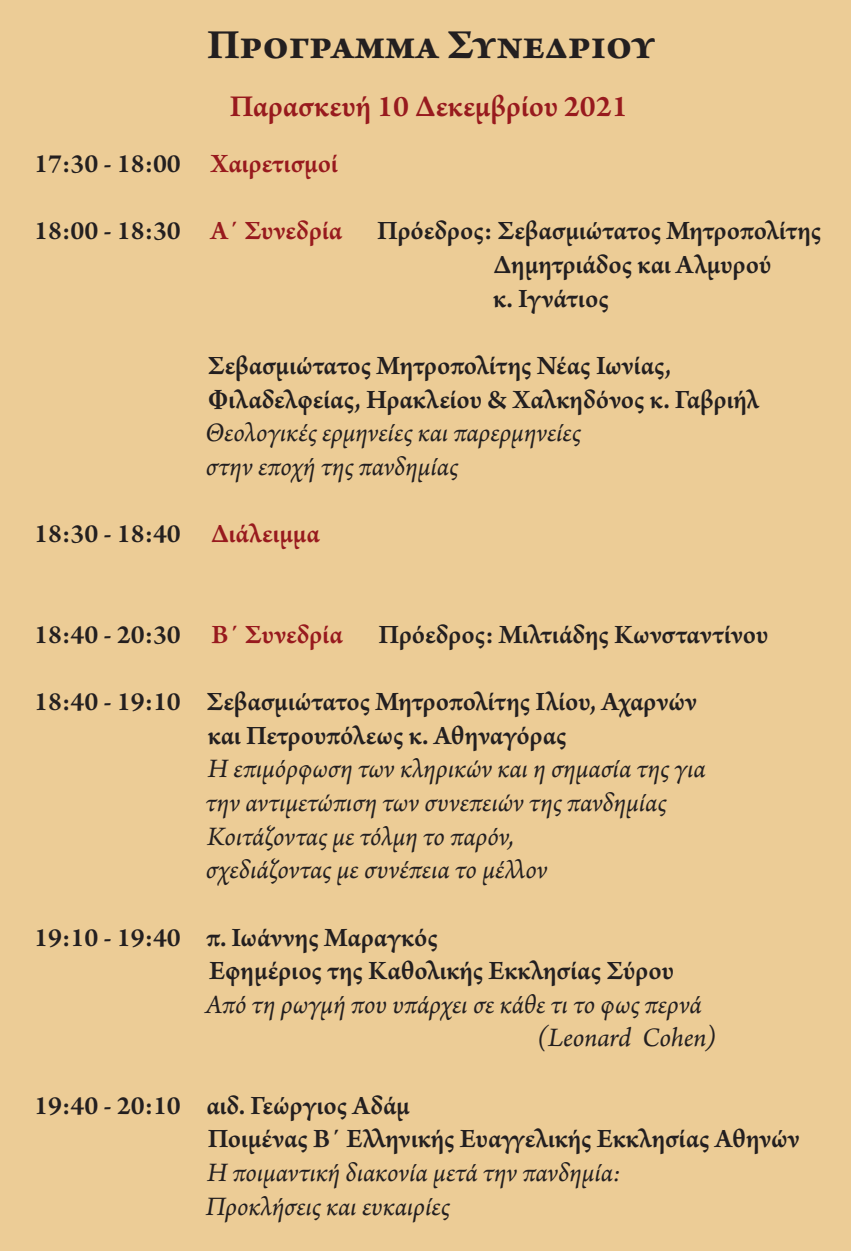
<style>
.page{position:relative;width:851px;height:1251px;background:#fff}
.page>*{position:absolute;margin:0;border:0;box-sizing:border-box;transform-origin:0 0}
.t1{font:700 44px "Arno Pro";color:#231f20}
.t2{font:600 32px "Arno Pro";color:#981a1e}
.t3{font:600 28px "Arno Pro";color:#231f20}
.t4{font:italic 28px/33.6px "Arno Pro";letter-spacing:-.005em;color:#231f20}
.s1{color:#981a1e}
</style>
<div class="page">
<div style="left:0;top:0;width:850px;height:1250px;background:#eccc96"></div>
<p class="t1" style="left:207px;top:19px;width:450px">Πρόγραμμα Συνεδρίου</p>
<p class="t2" style="left:230px;top:87px;width:399px">Παρασκευή 10 Δεκεμβρίου 2021</p>
<p class="t3" style="left:34px;top:148px;width:305px">17:30 - 18:00 <span class="s1">Χαιρετισμοί</span></p>
<p class="t3" style="left:34px;top:215px;width:788px">18:00 - 18:30 <span class="s1">A΄ Συνεδρία</span> Πρόεδρος: Σεβασμιώτατος Μητροπολίτης</p>
<p class="t3" style="left:493px;top:248px;width:279px">Δημητριάδος και Αλμυρού</p>
<p class="t3" style="left:493px;top:282px;width:117px">κ. Ιγνάτιος</p>
<p class="t3" style="left:208px;top:349px;width:465px">Σεβασμιώτατος Μητροπολίτης Νέας Ιωνίας,</p>
<p class="t3" style="left:208px;top:383px;width:553px">Φιλαδελφείας, Ηρακλείου &amp; Χαλκηδόνος κ. Γαβριήλ</p>
<p class="t4" style="left:205px;top:417px;width:377px">Θεολογικές ερμηνείες και παρερμηνείες</p>
<p class="t4" style="left:206px;top:451px;width:254px">στην εποχή της πανδημίας</p>
<p class="t3" style="left:34px;top:517px;width:287px">18:30 - 18:40 <span class="s1">Διάλειμμα</span></p>
<p class="t3" style="left:34px;top:618px;width:310px">18:40 - 20:30 <span class="s1">Β΄ Συνεδρία</span></p>
<p class="t3" style="left:378px;top:618px;width:391px">Πρόεδρος: Μιλτιάδης Κωνσταντίνου</p>
<p class="t3" style="left:34px;top:685px;width:664px">18:40 - 19:10 Σεβασμιώτατος Μητροπολίτης Ιλίου, Αχαρνών</p>
<p class="t3" style="left:208px;top:719px;width:360px">και Πετρουπόλεως κ. Αθηναγόρας</p>
<p class="t4" style="left:208px;top:753px;width:499px">Η επιμόρφωση των κληρικών και η σημασία της για</p>
<p class="t4" style="left:206px;top:787px;width:462px">την αντιμετώπιση των συνεπειών της πανδημίας<br>Κοιτάζοντας με τόλμη το παρόν,</p>
<p class="t4" style="left:206px;top:854px;width:343px">σχεδιάζοντας με συνέπεια το μέλλον</p>
<p class="t3" style="left:34px;top:920px;width:405px">19:10 - 19:40 π. Ιωάννης Μαραγκός</p>
<p class="t3" style="left:209px;top:954px;width:466px">Εφημέριος της Καθολικής Εκκλησίας Σύρου</p>
<p class="t4" style="left:205px;top:988px;width:498px">Από τη ρωγμή που υπάρχει σε κάθε τι το φως περνά</p>
<p class="t4" style="left:537px;top:1022px;width:181px">(Leonard Cohen)</p>
<p class="t3" style="left:34px;top:1088px;width:376px">19:40 - 20:10 αιδ. Γεώργιος Αδάμ</p>
<p class="t3" style="left:208px;top:1122px;width:593px">Ποιμένας Β´ Ελληνικής Ευαγγελικής Εκκλησίας Αθηνών</p>
<p class="t4" style="left:207px;top:1156px;width:415px">Η ποιμαντική διακονία μετά την πανδημία:</p>
<p class="t4" style="left:206px;top:1190px;width:245px">Προκλήσεις και ευκαιρίες</p>
</div>
